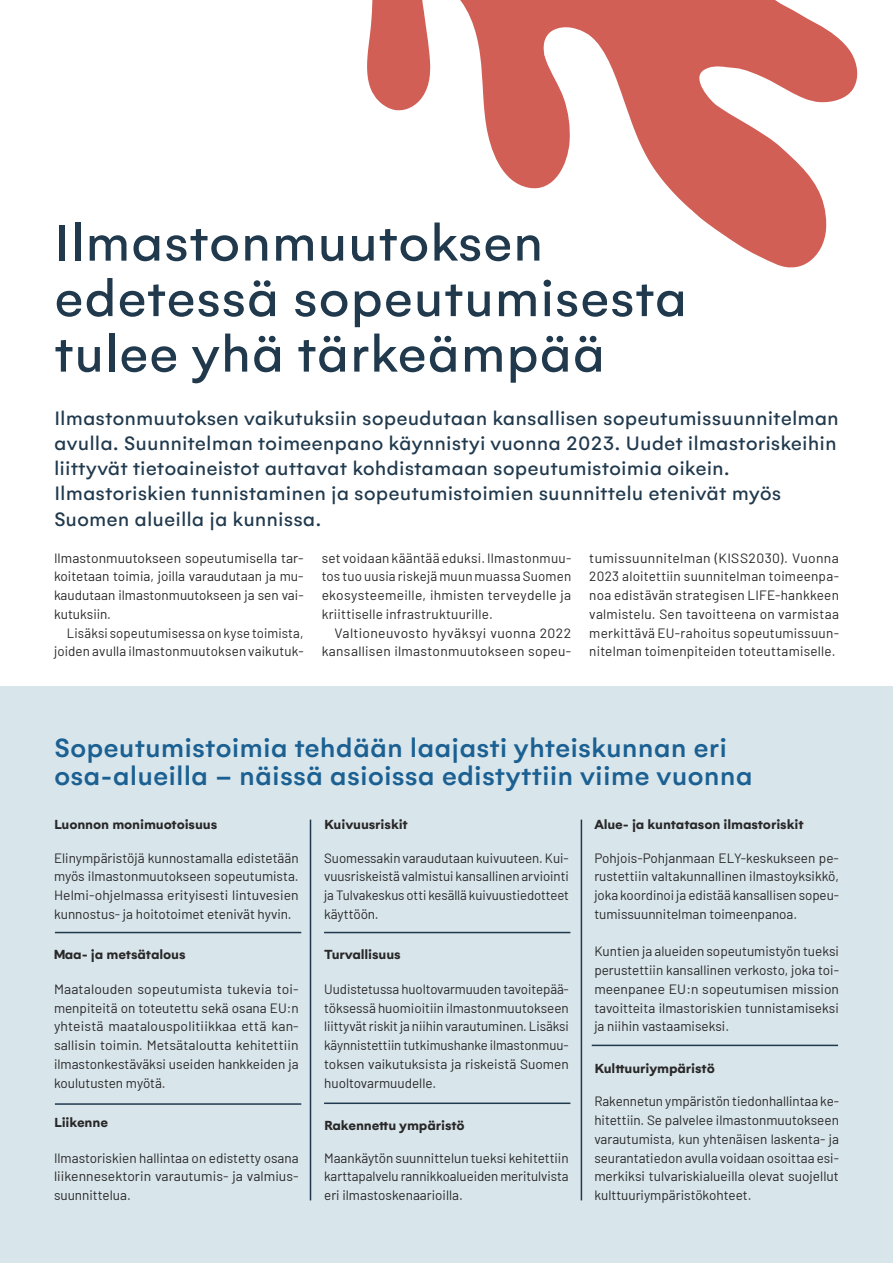
<style>
.page{position:relative;width:893px;height:1263px;background:#fff}
.page>*{position:absolute;margin:0;border:0;box-sizing:border-box;transform-origin:0 0}
.H1_otsikko{font:55.5px/55.5px "Gelion";color:#20394d}
.Kainalo-otsikko{font:500 28.5px/28.5px "Gelion";color:#1b6092}
.Ingressi{font:21px/25.2px "Gelion";color:#20394d}
.Väliotsikko{font:700 14.25px "Gelion";letter-spacing:-.01em;color:#292829}
.p__leipis_ei_sis{font:13.5px/18.8px "Barlow";color:#292829;text-align:justify}
.p__leipis_sis{font:13.5px/18.8px "Barlow";letter-spacing:.015em;color:#292829;text-align:right}
</style>
<div class="page">
<div style="left:0;top:687px;width:893px;height:576px;background:#d8e5ea"></div>
<svg style="left:367px;top:0;width:491px;height:268px"></svg>
<hr style="left:310px;top:819px;width:1px;height:381px;background:#20394d">
<hr style="left:581px;top:819px;width:1px;height:381px;background:#20394d">
<hr style="left:55px;top:1103px;width:246px;height:2px;background:#20394d">
<hr style="left:55px;top:932px;width:246px;height:1px;background:#20394d">
<hr style="left:324px;top:932px;width:246px;height:1px;background:#20394d">
<hr style="left:324px;top:1102px;width:246px;height:2px;background:#20394d">
<hr style="left:592px;top:1045px;width:246px;height:1px;background:#20394d">
<h1 class="H1_otsikko" style="left:54px;top:216px;width:635px">Ilmastonmuutoksen edetessä sopeutumisesta tulee yhä tärkeämpää</h1>
<p class="Ingressi" style="left:54px;top:406px;width:786px">Ilmastonmuutoksen vaikutuksiin sopeudutaan kansallisen sopeutumissuunnitelman avulla. Suunnitelman toimeenpano käynnistyi vuonna 2023. Uudet ilmastoriskeihin liittyvät tietoaineistot auttavat kohdistamaan sopeutumistoimia oikein.<br>Ilmastoriskien tunnistaminen ja sopeutumistoimien suunnittelu etenivät myös Suomen alueilla ja kunnissa.</p>
<p class="p__leipis_ei_sis" style="left:54px;top:547px;width:251px">Ilmastonmuutokseen sopeutumisella tar&shy;koitetaan toimia, joilla varaudutaan ja mu&shy;kaudutaan ilmastonmuutokseen ja sen vai&shy;kutuksiin.</p>
<p class="p__leipis_sis" style="left:54px;top:622px;width:251px">Lisäksi sopeutumisessa on kyse toimista, joiden avulla ilmastonmuutoksen vaikutuk-</p>
<p class="p__leipis_sis" style="left:589px;top:547px;width:251px;text-align:justify">tumissuunnitelman (KISS2030). Vuonna 2023 aloitettiin suunnitelman toimeenpa&shy;noa edistävän strategisen LIFE-hankkeen valmistelu. Sen tavoitteena on varmistaa merkittävä EU-rahoitus sopeutumissuun&shy;nitelman toimenpiteiden toteuttamiselle.</p>
<p class="p__leipis_sis" style="left:322px;top:547px;width:251px;text-align:justify">set voidaan kääntää eduksi. Ilmastonmuu&shy;tos tuo uusia riskejä muun muassa Suomen ekosysteemeille, ihmisten terveydelle ja kriittiselle infrastruktuurille.</p>
<p class="p__leipis_sis" style="left:322px;top:622px;width:251px">Valtioneuvosto hyväksyi vuonna 2022 kansallisen ilmastonmuutokseen sopeu-</p>
<h2 class="Kainalo-otsikko" style="left:54px;top:734px;width:700px">Sopeutumistoimia tehdään laajasti yhteiskunnan eri osa-alueilla – näissä asioissa edistyttiin viime vuonna</h2>
<p class="Väliotsikko" style="left:54px;top:816px;width:165px">Luonnon monimuotoisuus</p>
<p class="p__leipis_ei_sis" style="left:54px;top:847px;width:246px">Elinympäristöjä kunnostamalla edistetään myös ilmastonmuutokseen sopeutumista.<br>Helmi-ohjelmassa erityisesti lintuvesien kunnostus- ja hoitotoimet etenivät hyvin.</p>
<p class="Väliotsikko" style="left:54px;top:945px;width:133px">Maa- ja metsätalous</p>
<p class="p__leipis_ei_sis" style="left:54px;top:978px;width:246px">Maatalouden sopeutumista tukevia toi&shy;menpiteitä on toteutettu sekä osana EU:n yhteistä maatalouspolitiikkaa että kan&shy;sallisin toimin. Metsätaloutta kehitettiin ilmastonkestäväksi useiden hankkeiden ja koulutusten myötä.</p>
<p class="Väliotsikko" style="left:54px;top:1114px;width:56px">Liikenne</p>
<p class="p__leipis_ei_sis" style="left:54px;top:1147px;width:246px">Ilmastoriskien hallintaa on edistetty osana liikennesektorin varautumis- ja valmius&shy;suunnittelua.</p>
<p class="Väliotsikko" style="left:324px;top:816px;width:85px">Kuivuusriskit</p>
<p class="p__leipis_ei_sis" style="left:324px;top:847px;width:246px">Suomessakin varaudutaan kuivuuteen. Kui&shy;vuusriskeistä valmistui kansallinen arviointi ja Tulvakeskus otti kesällä kuivuustiedotteet käyttöön.</p>
<p class="Väliotsikko" style="left:324px;top:945px;width:78px">Turvallisuus</p>
<p class="p__leipis_ei_sis" style="left:324px;top:978px;width:246px">Uudistetussa huoltovarmuuden tavoitepää&shy;töksessä huomioitiin ilmastonmuutokseen liittyvät riskit ja niihin varautuminen. Lisäksi käynnistettiin tutkimushanke ilmastonmuu&shy;toksen vaikutuksista ja riskeistä Suomen huoltovarmuudelle.</p>
<p class="Väliotsikko" style="left:324px;top:1116px;width:142px">Rakennettu ympäristö</p>
<p class="p__leipis_ei_sis" style="left:324px;top:1147px;width:246px">Maankäytön suunnittelun tueksi kehitettiin karttapalvelu rannikkoalueiden meritulvista eri ilmastoskenaarioilla.</p>
<p class="Väliotsikko" style="left:594px;top:816px;width:211px">Alue- ja kuntatason ilmastoriskit</p>
<p class="p__leipis_ei_sis" style="left:594px;top:847px;width:246px">Pohjois-Pohjanmaan ELY-keskukseen pe&shy;rustettiin valtakunnallinen ilmastoyksikkö, joka koordinoi ja edistää kansallisen sopeu&shy;tumissuunnitelman toimeenpanoa.</p>
<p class="p__leipis_ei_sis" style="left:594px;top:941px;width:246px">Kuntien ja alueiden sopeutumistyön tueksi perustettiin kansallinen verkosto, joka toi&shy;meenpanee EU:n sopeutumisen mission tavoitteita ilmastoriskien tunnistamiseksi ja niihin vastaamiseksi.</p>
<p class="Väliotsikko" style="left:594px;top:1060px;width:122px">Kulttuuriympäristö</p>
<p class="p__leipis_ei_sis" style="left:594px;top:1091px;width:246px">Rakennetun ympäristön tiedonhallintaa ke&shy;hitettiin. Se palvelee ilmastonmuutokseen varautumista, kun yhtenäisen laskenta- ja seurantatiedon avulla voidaan osoittaa esi&shy;merkiksi tulvariskialueilla olevat suojellut kulttuuriympäristökohteet.</p>
</div>
